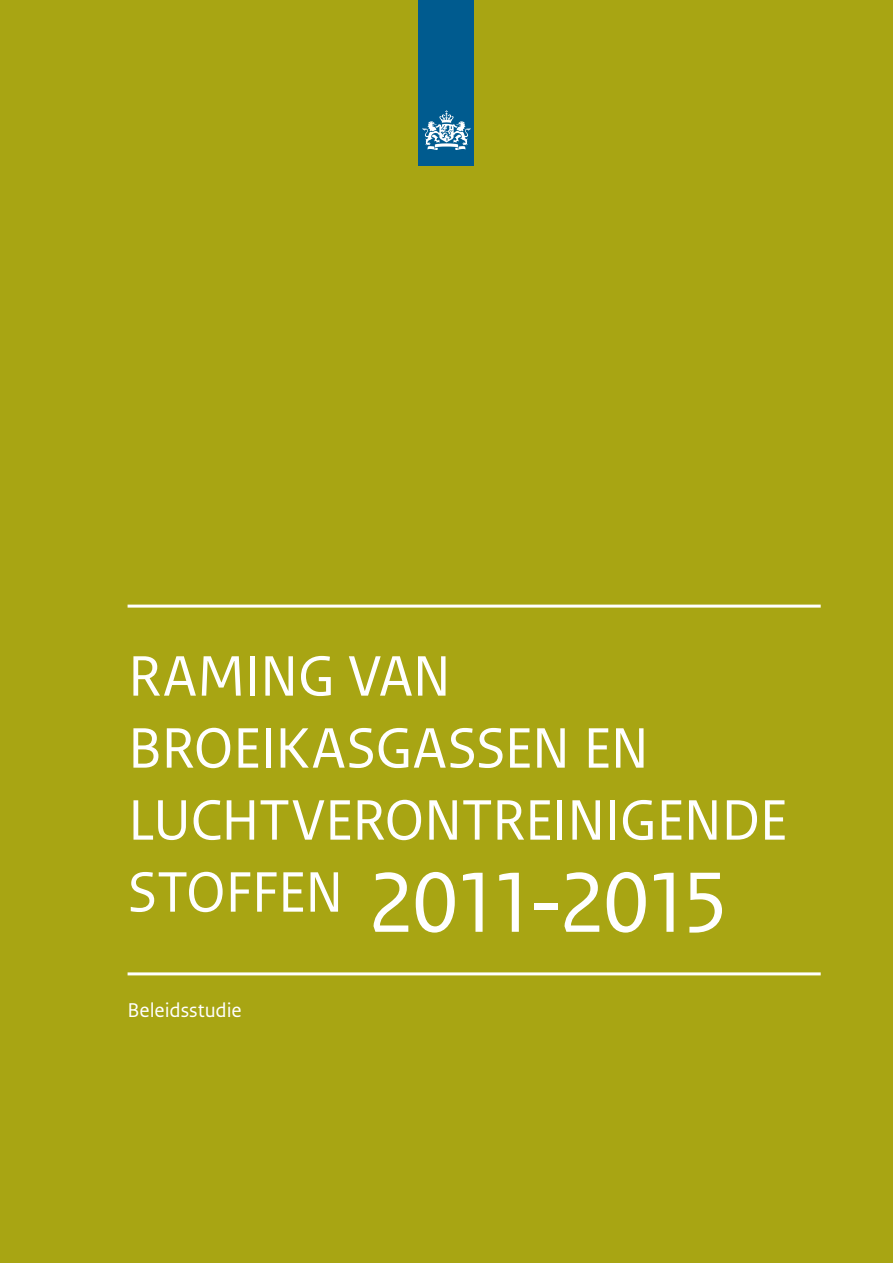
<style>
.page{position:relative;width:893px;height:1263px;background:#a8a513}
.page>*{position:absolute;margin:0;border:0;box-sizing:border-box;transform-origin:0 0}
.t1{font:90px "Rijksoverheid Sans Text";letter-spacing:-.065em;color:#fff}
.t2{font:60px/72px "Rijksoverheid Sans Text";letter-spacing:-.015em;color:#fff}
.t3{font:21px "Rijksoverheid Sans Text";letter-spacing:-.005em;color:#fff}
</style>
<div class="page">
<div style="left:419px;top:0;width:55px;height:166px;background:#005b8f"></div>
<svg style="left:423px;top:110px;width:47px;height:40px"></svg>
<hr style="left:128px;top:605px;width:693px;height:3px;background:#fff">
<hr style="left:128px;top:972px;width:693px;height:3px;background:#fff">
<p class="t2" style="left:128px;top:641px;width:325px">RAMING VAN -BROE</p>
<p class="t2" style="left:260px;top:713px;width:391px">IKAS-GASSEN EN</p>
<p class="t2" style="left:128px;top:785px;width:127px">LUCHTVERO</p>
<p class="t2" style="left:423px;top:785px;width:328px">NTREINIGENDE</p>
<p class="t2" style="left:128px;top:857px;width:218px">STOFFEN</p>
<h1 class="t1" style="left:367px;top:851px;width:364px">2011-2015</h1>
<p class="t3" style="left:128px;top:998px;width:116px">BELEIDSSTUDIE</p>
</div>
